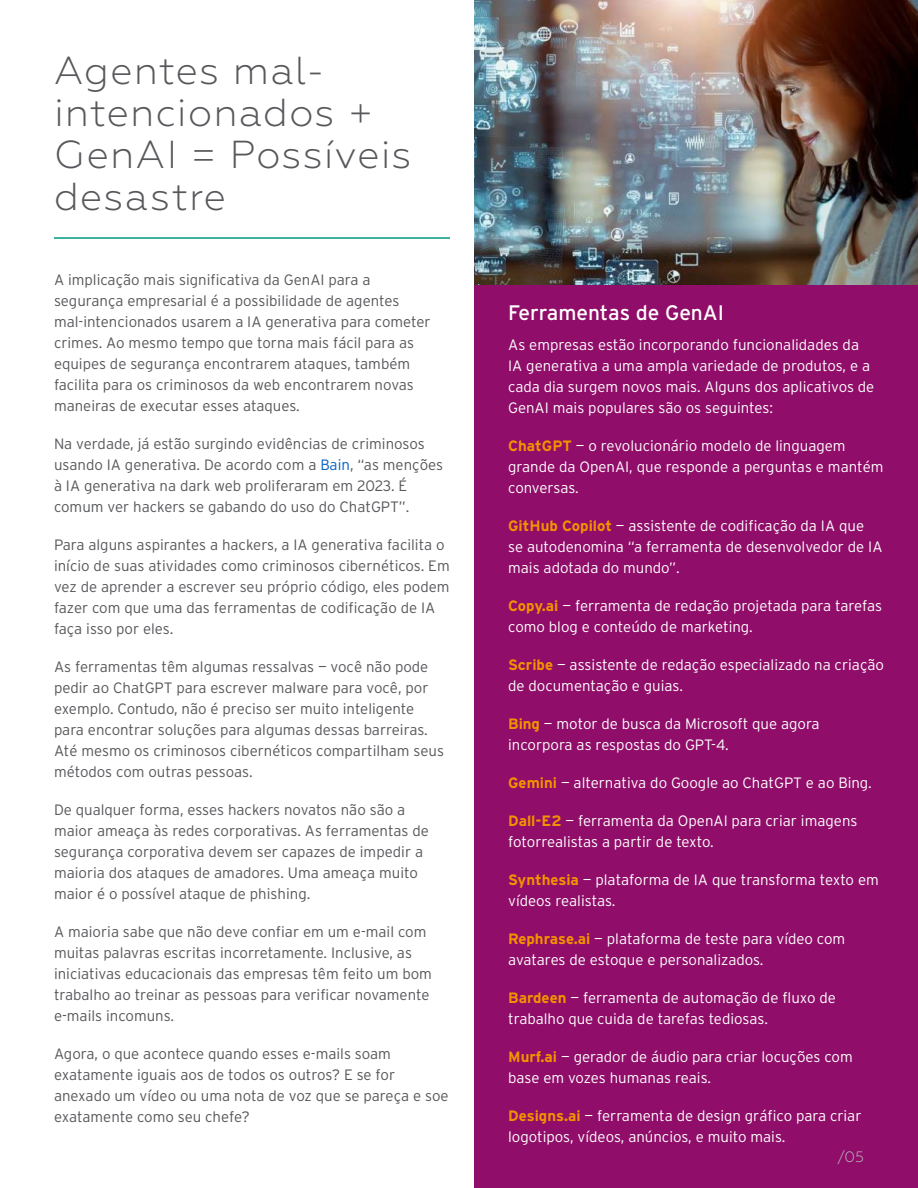
<style>
.page{position:relative;width:918px;height:1188px;background:#fff}
.page>*{position:absolute;margin:0;border:0;box-sizing:border-box;transform-origin:0 0}
.t1{font:300 39px/42px "Geometria";letter-spacing:.035em;color:#57585b}
.t2{font:21px "Interstate";color:#fff}
.t3{font:300 15px/21px "Interstate";color:#57585b}
.t4{font:300 15px/21px "Interstate";color:#fff}
.t5{font:300 15px "Geometria";color:#bec0c1}
.s1{color:#0562c1}
.s2{font-weight:700;color:#f39200}
</style>
<div class="page">
<hr style="left:54px;top:237px;width:396px;height:2px;background:#009881">
<div style="left:474px;top:0;width:444px;height:1188px;background:#900d69"></div>
<img style="left:474px;top:0;width:444px;height:285px">
<h1 class="t1" style="left:54px;top:52px;width:359px">Agentes mal&shy;intencionados +<br>GenAI = Possíveis desastre</h1>
<p class="t3" style="left:54px;top:269px;width:378px">A implicação mais significativa da GenAI para a segurança empresarial é a possibilidade de agentes mal-intencionados usarem a IA generativa para cometer crimes. Ao mesmo tempo que torna mais fácil para as equipes de segurança encontrarem ataques, também facilita para os criminosos da web encontrarem novas maneiras de executar esses ataques.</p>
<p class="t3" style="left:54px;top:433px;width:391px">Na verdade, já estão surgindo evidências de criminosos usando IA generativa. De acordo com a <span class="s1">Bain</span>, “as menções à IA generativa na dark web proliferaram em 2023. É comum ver hackers se gabando do uso do ChatGPT”.</p>
<p class="t3" style="left:54px;top:534px;width:397px">Para alguns aspirantes a hackers, a IA generativa facilita o início de suas atividades como criminosos cibernéticos. Em vez de aprender a escrever seu próprio código, eles podem fazer com que uma das ferramentas de codificação de IA faça isso por eles.</p>
<p class="t3" style="left:54px;top:656px;width:392px">As ferramentas têm algumas ressalvas — você não pode pedir ao ChatGPT para escrever malware para você, por exemplo. Contudo, não é preciso ser muito inteligente para encontrar soluções para algumas dessas barreiras.<br>Até mesmo os criminosos cibernéticos compartilham seus métodos com outras pessoas.</p>
<p class="t3" style="left:54px;top:799px;width:376px">De qualquer forma, esses hackers novatos não são a maior ameaça às redes corporativas. As ferramentas de segurança corporativa devem ser capazes de impedir a maioria dos ataques de amadores. Uma ameaça muito maior é o possível ataque de phishing.</p>
<p class="t3" style="left:54px;top:921px;width:379px">A maioria sabe que não deve confiar em um e-mail com muitas palavras escritas incorretamente. Inclusive, as iniciativas educacionais das empresas têm feito um bom trabalho ao treinar as pessoas para verificar novamente e-mails incomuns.</p>
<p class="t3" style="left:54px;top:1043px;width:396px">Agora, o que acontece quando esses e-mails soam exatamente iguais aos de todos os outros? E se for anexado um vídeo ou uma nota de voz que se pareça e soe exatamente como seu chefe?</p>
<h2 class="t2" style="left:508px;top:304px;width:217px">Ferramentas de GenAI</h2>
<p class="t4" style="left:508px;top:334px;width:368px">As empresas estão incorporando funcionalidades da IA generativa a uma ampla variedade de produtos, e a cada dia surgem novos mais. Alguns dos aplicativos de GenAI mais populares são os seguintes:</p>
<p class="t4" style="left:508px;top:435px;width:377px"><span class="s2">ChatGPT</span> — o revolucionário modelo de linguagem grande da OpenAI, que responde a perguntas e mantém conversas.</p>
<p class="t4" style="left:508px;top:515px;width:376px"><span class="s2">GitHub Copilot</span> — assistente de codificação da IA que se autodenomina “a ferramenta de desenvolvedor de IA mais adotada do mundo”.</p>
<p class="t4" style="left:508px;top:595px;width:376px"><span class="s2">Copy.ai</span> — ferramenta de redação projetada para tarefas como blog e conteúdo de marketing.</p>
<p class="t4" style="left:508px;top:654px;width:377px"><span class="s2">Scribe</span> — assistente de redação especializado na criação de documentação e guias.</p>
<p class="t4" style="left:508px;top:713px;width:313px"><span class="s2">Bing</span> — motor de busca da Microsoft que agora incorpora as respostas do GPT-4.</p>
<p class="t4" style="left:508px;top:772px;width:365px"><span class="s2">Gemini</span> — alternativa do Google ao ChatGPT e ao Bing.</p>
<p class="t4" style="left:508px;top:810px;width:351px"><span class="s2">Dall-E2</span> — ferramenta da OpenAI para criar imagens fotorrealistas a partir de texto.</p>
<p class="t4" style="left:508px;top:869px;width:372px"><span class="s2">Synthesia</span> — plataforma de IA que transforma texto em vídeos realistas.</p>
<p class="t4" style="left:508px;top:928px;width:339px"><span class="s2">Rephrase.ai</span> — plataforma de teste para vídeo com avatares de estoque e personalizados.</p>
<p class="t4" style="left:508px;top:987px;width:329px"><span class="s2">Bardeen</span> — ferramenta de automação de fluxo de trabalho que cuida de tarefas tediosas.</p>
<p class="t4" style="left:508px;top:1046px;width:346px"><span class="s2">Murf.ai</span> — gerador de áudio para criar locuções com base em vozes humanas reais.</p>
<p class="t4" style="left:508px;top:1105px;width:355px"><span class="s2">Designs.ai</span> — ferramenta de design gráfico para criar logotipos, vídeos, anúncios, e muito mais.</p>
<p class="t5" style="left:838px;top:1150px;width:28px">/05</p>
</div>
